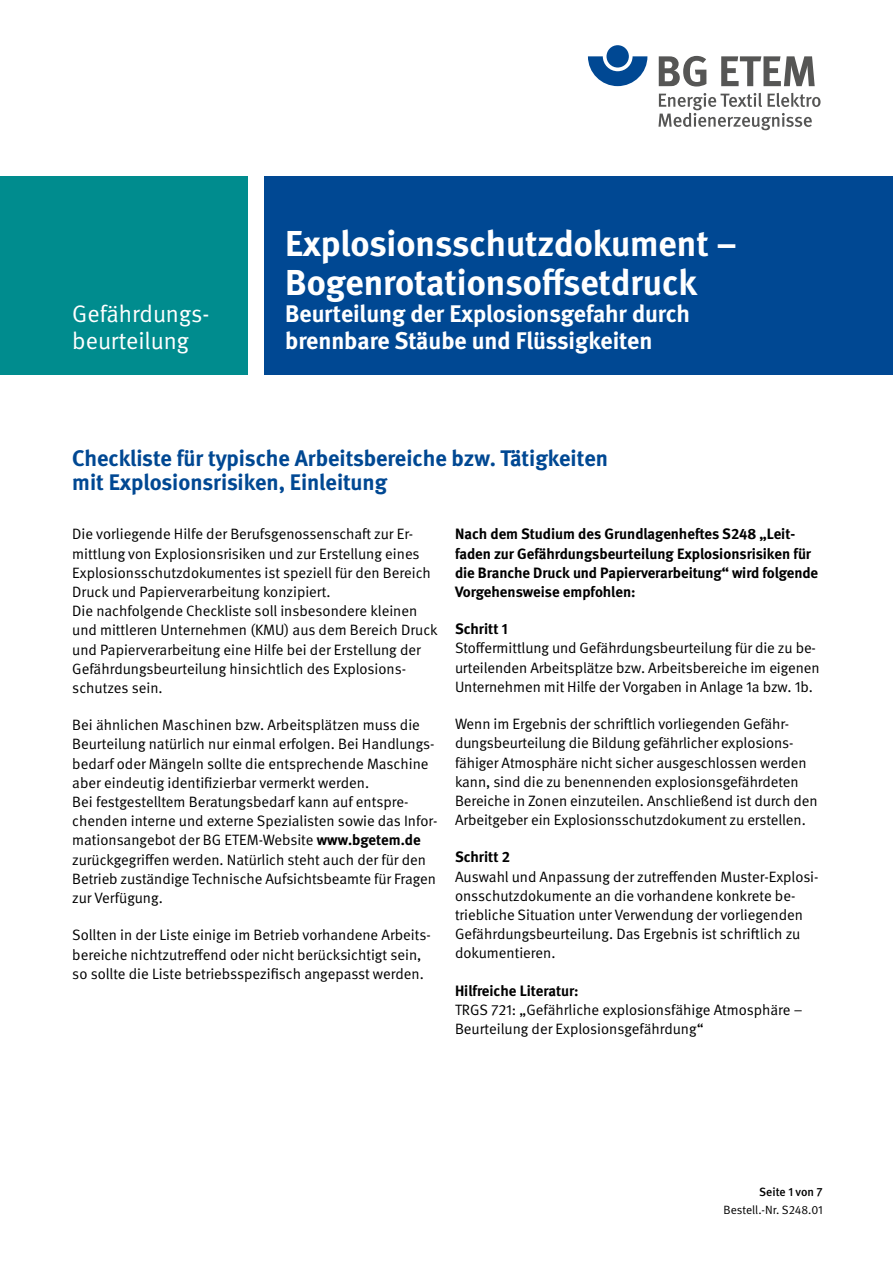
<style>
.page{position:relative;width:893px;height:1263px;background:#fff}
.page>*{position:absolute;margin:0;border:0;box-sizing:border-box;transform-origin:0 0}
.t1{font:700 36px/39px "DGUV Meta";color:#fff}
.t2{font:700 24px/27px "DGUV Meta";color:#fff}
.t3{font:24px/27px "DGUV Meta";color:#fff}
.t4{font:700 22.5px/24px "DGUV Meta";color:#004893}
.t5{font:15px/19.2px "DGUV Meta";letter-spacing:-.005em;color:#000}
.t6{font:700 15px/19.2px "DGUV Meta";letter-spacing:-.005em;color:#000}
.t7{font:12px "DGUV Meta";letter-spacing:-.005em;color:#000}
.t8{font:500 12px "DGUV Meta";color:#000}
.s1{font-weight:700}
</style>
<div class="page">
<svg style="left:588px;top:56px;width:59px;height:30px"></svg>
<div style="left:606px;top:45px;width:23px;height:23px;background:#004893;border-radius:50%"></div>
<svg style="left:659px;top:56px;width:47px;height:31px"></svg>
<svg style="left:721px;top:56px;width:94px;height:30px"></svg>
<svg style="left:658px;top:93px;width:162px;height:37px"></svg>
<div style="left:0;top:176px;width:247px;height:199px;background:#008c8e"></div>
<div style="left:264px;top:176px;width:629px;height:199px;background:#004893"></div>
<h2 class="t3" style="left:72px;top:300px;width:136px">Gefährdungs&shy;beurteilung</h2>
<h1 class="t1" style="left:285px;top:225px;width:453px">Explosionsschutzdokument –<br>Bogenrotationsoffsetdruck</h1>
<h2 class="t2" style="left:285px;top:301px;width:406px">Beurteilung der Explosionsgefahr durch brennbare Stäube und Flüssigkeiten</h2>
<h3 class="t4" style="left:72px;top:446px;width:537px">Checkliste für typische Arbeitsbereiche bzw. Tätigkeiten mit Explosionsrisiken, Einleitung</h3>
<p class="t5" style="left:72px;top:525px;width:367px">Die vorliegende Hilfe der Berufsgenossenschaft zur Er&shy;mittlung von Explosionsrisiken und zur Erstellung eines Explosionsschutzdokumentes ist speziell für den Bereich Druck und Papierverarbeitung konzipiert.<br>Die nachfolgende Checkliste soll insbesondere kleinen und mittleren Unternehmen (KMU) aus dem Bereich Druck und Papierverarbeitung eine Hilfe bei der Erstellung der Gefährdungsbeurteilung hinsichtlich des Explosions&shy;schutzes sein.</p>
<p class="t5" style="left:72px;top:716px;width:367px">Bei ähnlichen Maschinen bzw. Arbeitsplätzen muss die Beurteilung natürlich nur einmal erfolgen. Bei Handlungs&shy;bedarf oder Mängeln sollte die entsprechende Maschine aber eindeutig identifizierbar vermerkt werden.<br>Bei festgestelltem Beratungsbedarf kann auf entspre&shy;chenden interne und externe Spezialisten sowie das Infor&shy;mationsangebot der BG ETEM-Website <span class="s1">www.bgetem.de </span>zurückgegriffen werden. Natürlich steht auch der für den Betrieb zuständige Technische Aufsichtsbeamte für Fragen zur Verfügung.</p>
<p class="t5" style="left:72px;top:926px;width:360px">Sollten in der Liste einige im Betrieb vorhandene Arbeits&shy;bereiche nichtzutreffend oder nicht berücksichtigt sein, so sollte die Liste betriebsspezifisch angepasst werden.</p>
<p class="t6" style="left:455px;top:525px;width:365px">Nach dem Studium des Grundlagenheftes S248 „Leit&shy;faden zur Gefährdungsbeurteilung Explosionsrisiken für die Branche Druck und Papierverarbeitung“ wird folgende Vorgehensweise empfohlen:</p>
<p class="t6" style="left:455px;top:620px;width:54px">Schritt 1</p>
<p class="t5" style="left:455px;top:639px;width:366px">Stoffermittlung und Gefährdungsbeurteilung für die zu be&shy;urteilenden Arbeitsplätze bzw. Arbeitsbereiche im eigenen<br>Unternehmen mit Hilfe der Vorgaben in Anlage 1a bzw. 1b.</p>
<p class="t5" style="left:455px;top:715px;width:364px">Wenn im Ergebnis der schriftlich vorliegenden Gefähr&shy;dungsbeurteilung die Bildung gefährlicher explosions&shy;fähiger Atmosphäre nicht sicher ausgeschlossen werden kann, sind die zu benennenden explosionsgefährdeten Bereiche in Zonen einzuteilen. Anschließend ist durch den Arbeitgeber ein Explosionsschutzdokument zu erstellen.</p>
<p class="t6" style="left:455px;top:848px;width:57px">Schritt 2</p>
<p class="t5" style="left:455px;top:867px;width:365px">Auswahl und Anpassung der zutreffenden Muster-Explosi&shy;onsschutzdokumente an die vorhandene konkrete be&shy;triebliche Situation unter Verwendung der vorliegenden Gefährdungsbeurteilung. Das Ergebnis ist schriftlich zu dokumentieren.</p>
<p class="t6" style="left:455px;top:981px;width:125px">Hilfreiche Literatur:</p>
<p class="t5" style="left:455px;top:1000px;width:349px">TRGS 721: „Gefährliche explosionsfähige Atmosphäre –<br>Beurteilung der Explosionsgefährdung“</p>
<p class="t8" style="left:759px;top:1185px;width:65px">Seite 1 von 7</p>
<p class="t7" style="left:723px;top:1203px;width:101px">Bestell.-Nr. S248.01</p>
</div>
